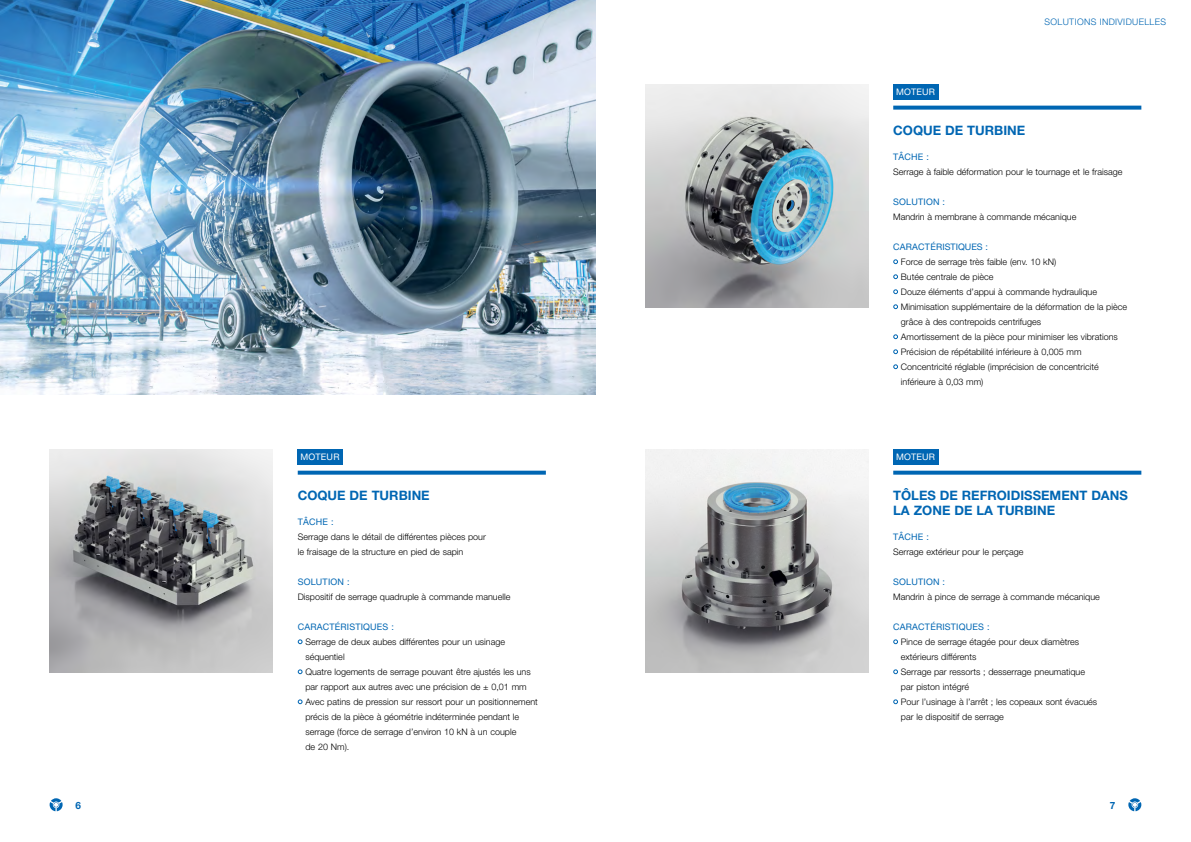
<style>
.page{position:relative;width:1191px;height:842px;background:#fff}
.page>*{position:absolute;margin:0;border:0;box-sizing:border-box;transform-origin:0 0}
.t1{font:700 13px/15px "Helvetica Neue LT Pro";color:#0066b3}
.t2{font:700 10px "Helvetica Neue LT Pro";color:#0066b3}
.t3{font:300 9px/15px "Helvetica Neue LT Pro";color:#000}
.t4{font:9px "Helvetica Neue LT Pro";letter-spacing:.02em;color:#0066b3}
.t5{font:300 9px "Helvetica Neue LT Pro";letter-spacing:.04em;color:#0066b3}
.t6{font:9px "Helvetica Neue LT Pro";letter-spacing:.02em;color:#fff}
</style>
<div class="page">
<svg style="left:1128px;top:798px;width:13px;height:13px"></svg>
<svg style="left:50px;top:798px;width:13px;height:13px"></svg>
<img style="left:0;top:0;width:595px;height:395px">
<svg style="left:298px;top:639px;width:4px;height:5px"></svg>
<svg style="left:298px;top:669px;width:4px;height:5px"></svg>
<svg style="left:298px;top:699px;width:4px;height:5px"></svg>
<div style="left:298px;top:450px;width:45px;height:15px;background:#0066b3"></div>
<svg style="left:298px;top:471px;width:248px;height:4px"></svg>
<img style="left:50px;top:450px;width:223px;height:223px">
<svg style="left:893px;top:259px;width:5px;height:5px"></svg>
<svg style="left:893px;top:274px;width:5px;height:5px"></svg>
<svg style="left:893px;top:289px;width:5px;height:5px"></svg>
<svg style="left:893px;top:304px;width:5px;height:5px"></svg>
<svg style="left:893px;top:334px;width:5px;height:5px"></svg>
<svg style="left:893px;top:349px;width:5px;height:5px"></svg>
<svg style="left:893px;top:364px;width:5px;height:5px"></svg>
<div style="left:893px;top:85px;width:45px;height:15px;background:#0066b3"></div>
<svg style="left:893px;top:106px;width:248px;height:4px"></svg>
<img style="left:645px;top:85px;width:223px;height:223px">
<svg style="left:893px;top:639px;width:5px;height:5px"></svg>
<svg style="left:893px;top:669px;width:5px;height:5px"></svg>
<svg style="left:893px;top:699px;width:5px;height:5px"></svg>
<div style="left:893px;top:450px;width:45px;height:15px;background:#0066b3"></div>
<svg style="left:893px;top:471px;width:248px;height:4px"></svg>
<img style="left:645px;top:450px;width:223px;height:223px">
<p class="t5" style="left:1044px;top:16px;width:123px">SOLUTIONS INDIVIDUELLES</p>
<p class="t6" style="left:896px;top:87px;width:40px">MOTEUR</p>
<h1 class="t1" style="left:893px;top:122px;width:133px">COQUE DE TURBINE</h1>
<p class="t6" style="left:300px;top:452px;width:40px">MOTEUR</p>
<h1 class="t1" style="left:298px;top:487px;width:133px">COQUE DE TURBINE</h1>
<p class="t4" style="left:298px;top:516px;width:37px">TÂCHE :</p>
<p class="t3" style="left:298px;top:529px;width:190px">Serrage dans le détail de différentes pièces pour le fraisage de la structure en pied de sapin</p>
<p class="t4" style="left:298px;top:576px;width:53px">SOLUTION :</p>
<p class="t3" style="left:298px;top:589px;width:214px">Dispositif de serrage quadruple à commande manuelle</p>
<p class="t4" style="left:298px;top:621px;width:98px">CARACTÉRISTIQUES :</p>
<p class="t3" style="left:305px;top:634px;width:234px">Serrage de deux aubes différentes pour un usinage séquentiel<br>Quatre logements de serrage pouvant être ajustés les uns par rapport aux autres avec une précision de ± 0,01 mm Avec patins de pression sur ressort pour un positionnement précis de la pièce à géométrie indéterminée pendant le serrage (force de serrage d’environ 10 kN à un couple<br>de 20 Nm).</p>
<p class="t4" style="left:893px;top:151px;width:37px">TÂCHE :</p>
<p class="t3" style="left:893px;top:164px;width:231px">Serrage à faible déformation pour le tournage et le fraisage</p>
<p class="t4" style="left:893px;top:196px;width:53px">SOLUTION :</p>
<p class="t3" style="left:893px;top:209px;width:185px">Mandrin à membrane à commande mécanique</p>
<p class="t4" style="left:893px;top:241px;width:96px">CARACTÉRISTIQUES :</p>
<p class="t3" style="left:901px;top:254px;width:227px">Force de serrage très faible (env. 10 kN)<br>Butée centrale de pièce<br>Douze éléments d’appui à commande hydraulique Minimisation supplémentaire de la déformation de la pièce grâce à des contrepoids centrifuges<br>Amortissement de la pièce pour minimiser les vibrations Précision de répétabilité inférieure à 0,005 mm Concentricité réglable (imprécision de concentricité inférieure à 0,03 mm)</p>
<p class="t6" style="left:896px;top:452px;width:40px">MOTEUR</p>
<h1 class="t1" style="left:893px;top:487px;width:236px">TÔLES DE REFROIDISSEMENT DANS<br>LA ZONE DE LA TURBINE</h1>
<p class="t4" style="left:893px;top:531px;width:37px">TÂCHE :</p>
<p class="t3" style="left:893px;top:544px;width:132px">Serrage extérieur pour le perçage</p>
<p class="t4" style="left:893px;top:576px;width:53px">SOLUTION :</p>
<p class="t3" style="left:893px;top:589px;width:208px">Mandrin à pince de serrage à commande mécanique</p>
<p class="t4" style="left:893px;top:621px;width:98px">CARACTÉRISTIQUES :</p>
<p class="t3" style="left:901px;top:634px;width:198px">Pince de serrage étagée pour deux diamètres extérieurs différents<br>Serrage par ressorts ; desserrage pneumatique par piston intégré<br>Pour l’usinage à l’arrêt ; les copeaux sont évacués par le dispositif de serrage</p>
<p class="t2" style="left:75px;top:799px;width:7px">6</p>
<p class="t2" style="left:1110px;top:799px;width:7px">7</p>
</div>
